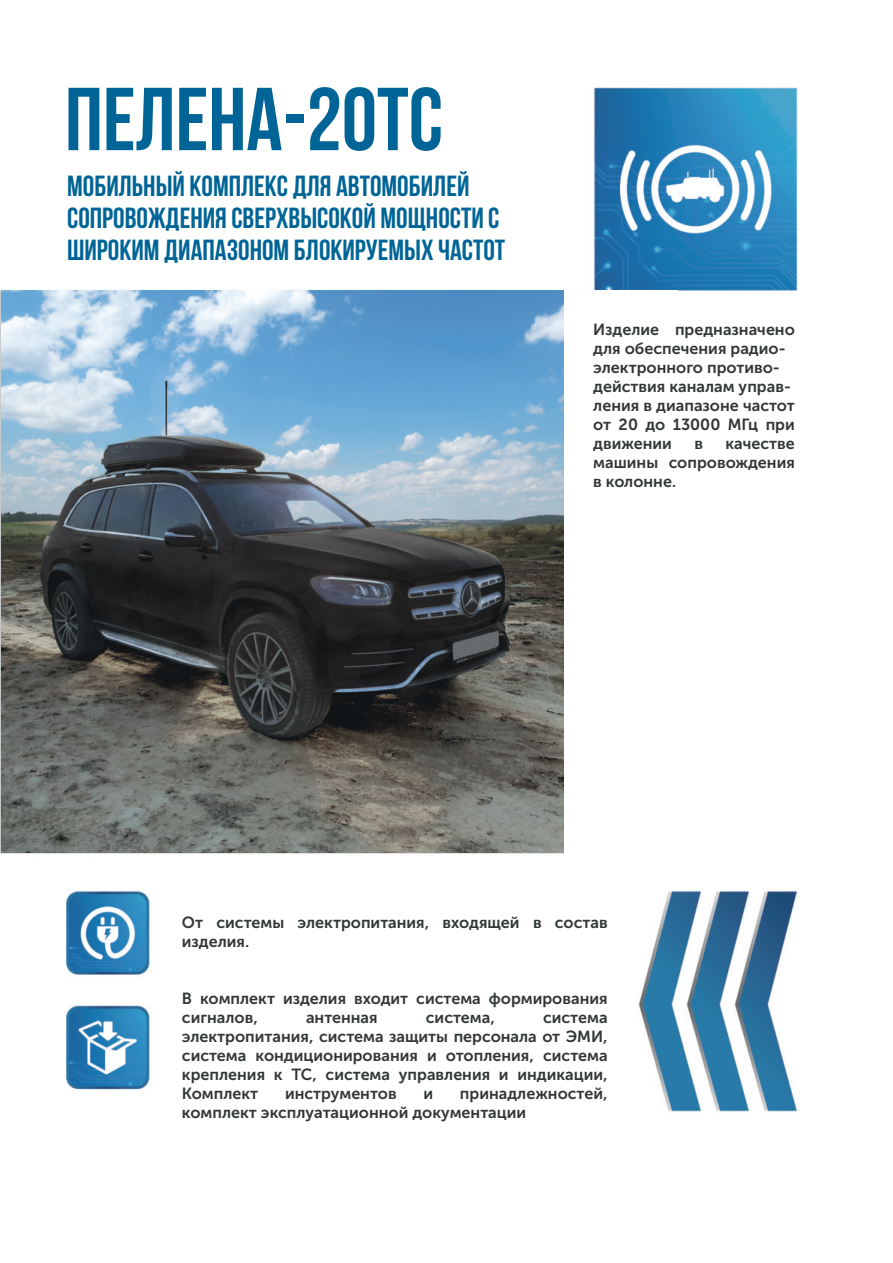
<style>
.page{position:relative;width:893px;height:1263px;background:#fff}
.page>*{position:absolute;margin:0;border:0;box-sizing:border-box;transform-origin:0 0}
.t1{font:700 89.1px "Bebas Neue";color:#006596}
.t2{font:700 29.1px/32.1px "Bebas Neue";color:#006596}
.t3{font:16.05px/18.9px "Museo Sans Cyrl 700";color:#323738}
</style>
<div class="page">
<img style="left:0;top:87px;width:798px;height:1025px">
<img style="left:1px;top:290px;width:564px;height:562px">
<div style="left:565px;top:290px;width:113px;height:575px;background:#fff"></div>
<h1 class="t1" style="left:65px;top:74px;width:380px">ПЕЛЕНА-20ТС</h1>
<h2 class="t2" style="left:67px;top:169px;width:440px">Мобильный комплекс для автомобилей сопровождения сверхвысокой мощности с широким диапазоном блокируемых частот</h2>
<p class="t3" style="left:593px;top:320px;width:203px">Изделие предназначено для обеспечения радио&shy;электронного противо&shy;действия каналам управ&shy;ления в диапазоне частот от 20 до 13000 МГц при движении</p>
<p class="t3" style="left:593px;top:434px;width:203px;text-align:justify;text-indent:132px">качестве машины сопровождения в колонне.</p>
<p class="t3" style="left:694px;top:434px;width:10px">в</p>
<p class="t3" style="left:182px;top:913px;width:427px">От системы электропитания, входящей в состав изделия.</p>
<p class="t3" style="left:182px;top:989px;width:427px">В комплект изделия входит система формирования сигналов,</p>
<p class="t3" style="left:182px;top:1008px;width:427px;text-align:justify;text-indent:361px">система электропитания, система защиты персонала от ЭМИ, система кондиционирования и отопления, система крепления к ТС, система управления и индикации, Комплект</p>
<p class="t3" style="left:306px;top:1008px;width:73px">антенная</p>
<p class="t3" style="left:426px;top:1008px;width:71px">система,</p>
<p class="t3" style="left:182px;top:1084px;width:427px;text-indent:278px">принадлежностей, комплект эксплуатационной документации</p>
<p class="t3" style="left:285px;top:1084px;width:113px">инструментов</p>
<p class="t3" style="left:423px;top:1084px;width:11px">и</p>
</div>
